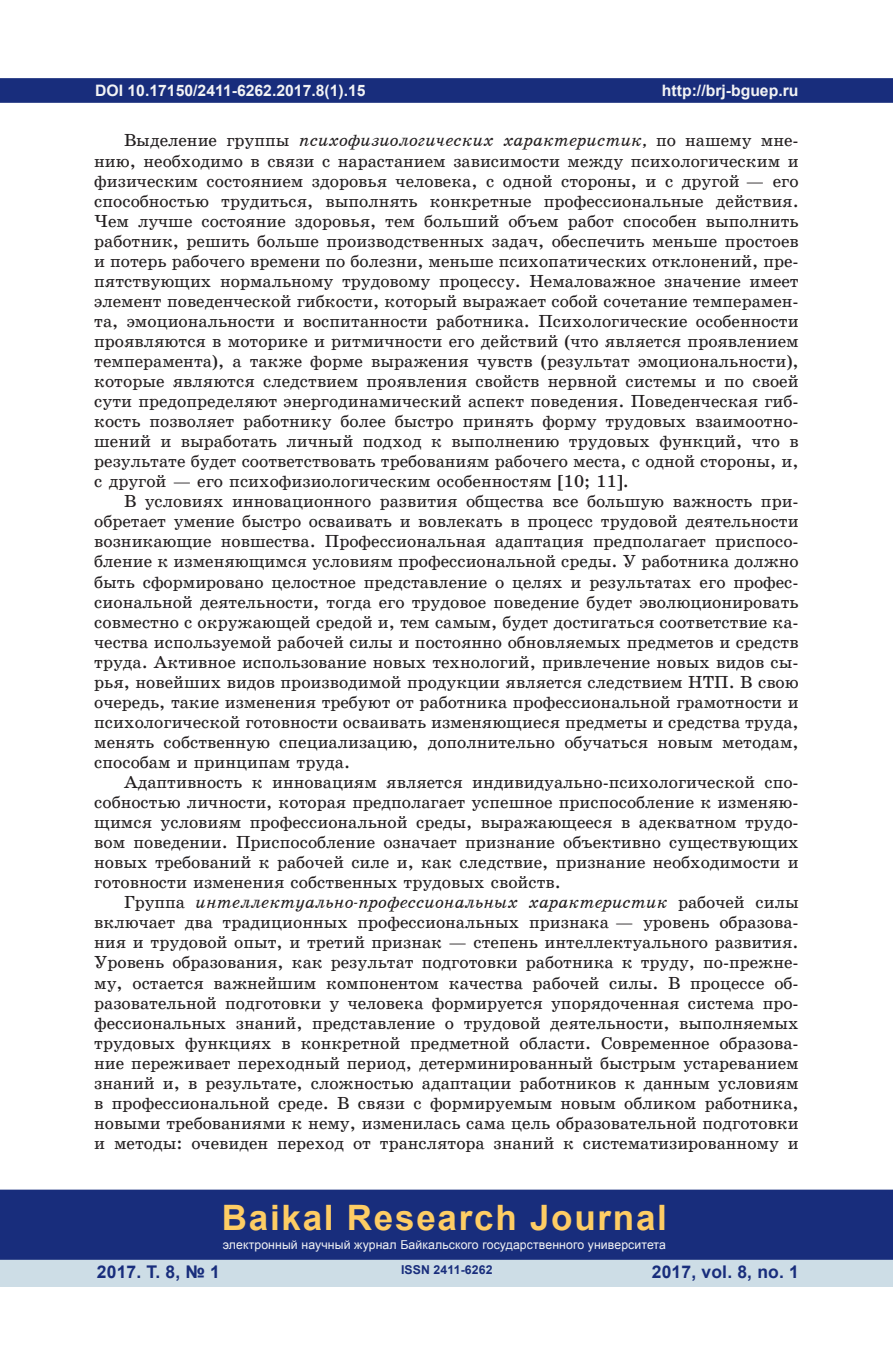
<style>
.page{position:relative;width:893px;height:1360px;background:#fff}
.page>*{position:absolute;margin:0;border:0;box-sizing:border-box;transform-origin:0 0}
.t1{font:700 35px "Arial";letter-spacing:.05em;color:#fecd64}
.t2{font:17.5px/20.1px "School Book C";color:#231f20;text-align:justify}
.t3{font:17.5px "School Book C Italic";color:#231f20}
.t4{font:700 17.5px "Arial";letter-spacing:.01em;color:#182d7c}
.t5{font:700 15.75px "Arial";color:#f2f3f4}
.t6{font:12.25px "Arial";letter-spacing:.01em;color:#f2f3f4}
.t7{font:700 12.25px "Arial";letter-spacing:.01em;color:#182d7c}
.s1{font-family:"School Book C"}
</style>
<div class="page">
<div style="left:0;top:78px;width:893px;height:25px;background:#182d7c;border:2px solid #182d7c"></div>
<svg style="left:892px;top:78px;width:1px;height:25px"></svg>
<div style="left:0;top:1258px;width:893px;height:28px;background:#cddde6"></div>
<div style="left:0;top:1189px;width:893px;height:70px;background:#182d7c;border:2px solid #182d7c"></div>
<p class="t5" style="left:95px;top:79px;width:272px">DOI 10.17150/2411-6262.2017.8(1).15</p>
<p class="t3" style="left:124px;top:131px;width:676px"><span class="s1">Выделение группы</span> психофизиологических характеристик, <span class="s1">по нашему мне-</span></p>
<p class="t2" style="left:94px;top:151px;width:706px">нию, необходимо в связи с нарастанием зависимости между психологическим и физическим состоянием здоровья человека, с одной стороны, и с другой — его способностью трудиться, выполнять конкретные профессиональные действия.<br>Чем лучше состояние здоровья, тем больший объем работ способен выполнить работник, решить больше производственных задач, обеспечить меньше простоев и потерь рабочего времени по болезни, меньше психопатических отклонений, пре&shy;пятствующих нормальному трудовому процессу. Немаловажное значение имеет элемент поведенческой гибкости, который выражает собой сочетание темперамен&shy;та, эмоциональности и воспитанности работника. Психологические особенности проявляются в моторике и ритмичности его действий (что является проявлением темперамента), а также форме выражения чувств (результат эмоциональности), которые являются следствием проявления свойств нервной системы и по своей сути предопределяют энергодинамический аспект поведения. Поведенческая гиб&shy;кость позволяет работнику более быстро принять форму трудовых взаимоотно&shy;шений и выработать личный подход к выполнению трудовых функций, что в результате будет соответствовать требованиям рабочего места, с одной стороны, и, с другой — его психофизиологическим особенностям [10; 11].</p>
<p class="t2" style="left:94px;top:491px;width:706px;text-indent:30px">В условиях инновационного развития общества все большую важность при&shy;обретает умение быстро осваивать и вовлекать в процесс трудовой деятельности возникающие новшества. Профессиональная адаптация предполагает приспосо&shy;бление к изменяющимся условиям профессиональной среды. У работника должно быть сформировано целостное представление о целях и результатах его профес&shy;сиональной деятельности, тогда его трудовое поведение будет эволюционировать совместно с окружающей средой и, тем самым, будет достигаться соответствие ка&shy;чества используемой рабочей силы и постоянно обновляемых предметов и средств труда. Активное использование новых технологий, привлечение новых видов сы&shy;рья, новейших видов производимой продукции является следствием НТП. В свою очередь, такие изменения требуют от работника профессиональной грамотности и психологической готовности осваивать изменяющиеся предметы и средства труда, менять собственную специализацию, дополнительно обучаться новым методам, способам и принципам труда.</p>
<p class="t2" style="left:94px;top:772px;width:706px;text-indent:30px">Адаптивность к инновациям является индивидуально-психологической спо&shy;собностью личности, которая предполагает успешное приспособление к изменяю&shy;щимся условиям профессиональной среды, выражающееся в адекватном трудо&shy;вом поведении. Приспособление означает признание объективно существующих новых требований к рабочей силе и, как следствие, признание необходимости и готовности изменения собственных трудовых свойств.</p>
<p class="t3" style="left:124px;top:892px;width:676px"><span class="s1">Группа</span> интеллектуально-профессиональных характеристик <span class="s1">рабочей силы</span></p>
<p class="t2" style="left:94px;top:912px;width:706px">включает два традиционных профессиональных признака — уровень образова&shy;ния и трудовой опыт, и третий признак — степень интеллектуального развития.<br>Уровень образования, как результат подготовки работника к труду, по-прежне&shy;му, остается важнейшим компонентом качества рабочей силы. В процессе об&shy;разовательной подготовки у человека формируется упорядоченная система про&shy;фессиональных знаний, представление о трудовой деятельности, выполняемых трудовых функциях в конкретной предметной области. Современное образова&shy;ние переживает переходный период, детерминированный быстрым устареванием знаний и, в результате, сложностью адаптации работников к данным условиям в профессиональной среде. В связи с формируемым новым обликом работника, новыми требованиями к нему, изменилась сама цель образовательной подготовки и методы: очевиден переход от транслятора знаний к систематизированному и</p>
<p class="t5" style="left:662px;top:79px;width:138px">http://brj-bguep.ru</p>
<h1 class="t1" style="left:222px;top:1193px;width:447px">Baikal Research Journal</h1>
<p class="t6" style="left:223px;top:1236px;width:445px">электронный научный журнал Байкальского государственного университета</p>
<p class="t4" style="left:97px;top:1259px;width:125px">2017. Т. 8, № 1</p>
<p class="t4" style="left:652px;top:1259px;width:149px">2017, vol. 8, no. 1</p>
<p class="t7" style="left:401px;top:1261px;width:93px">ISSN 2411-6262</p>
</div>
